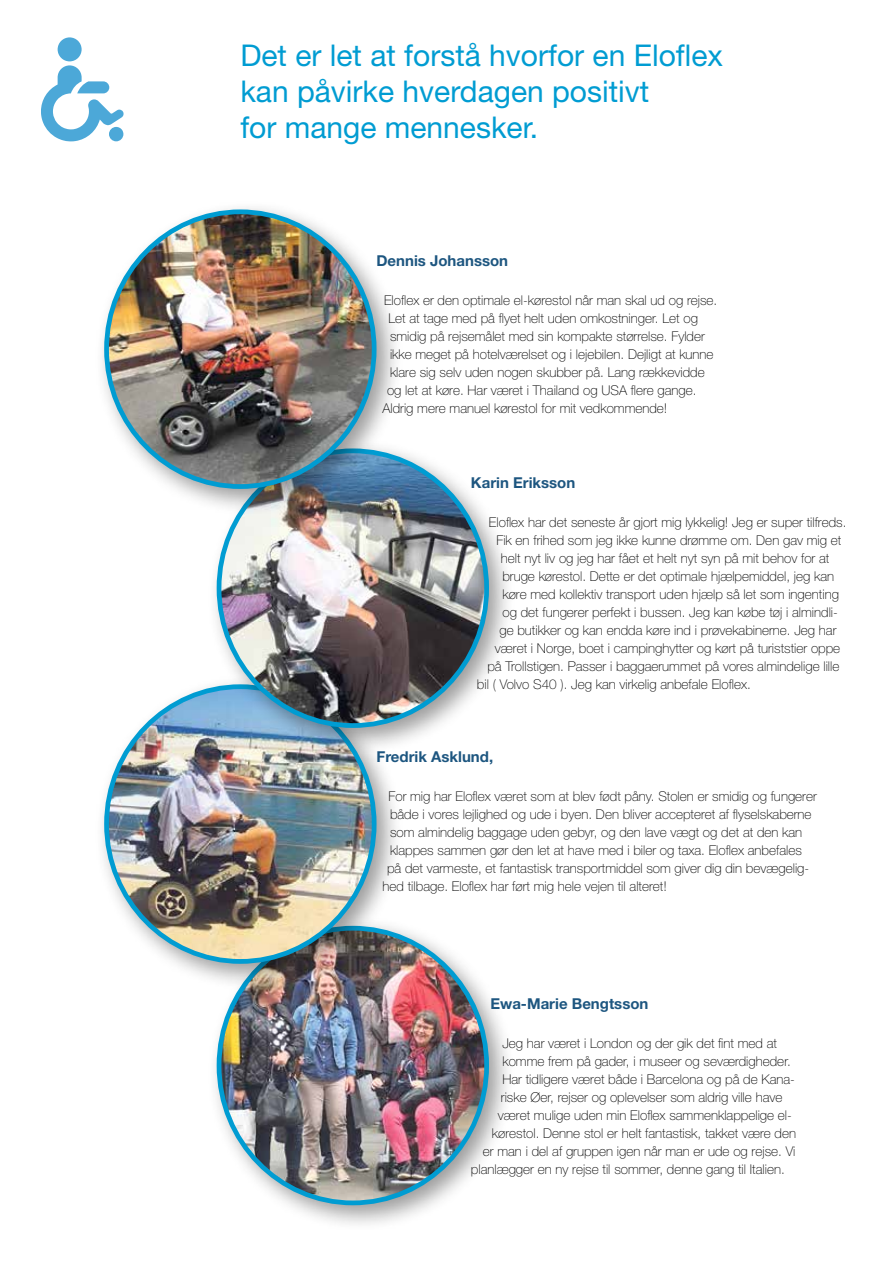
<style>
.page{position:relative;width:893px;height:1263px;background:#fff}
.page>*{position:absolute;margin:0;border:0;box-sizing:border-box;transform-origin:0 0}
.t1{font:30px/36px "Helvetica Neue";color:#009cd2}
.t2{font:700 15px "Helvetica Neue";color:#1d5680}
.t3{font:100 13.5px "Helvetica Neue";color:#000}
</style>
<div class="page">
<div style="left:207px;top:916px;width:309px;height:316px;background:#000;opacity:.39"></div>
<img style="left:219px;top:928px;width:268px;height:275px">
<div style="left:94px;top:674px;width:309px;height:317px;background:#000;opacity:.39"></div>
<img style="left:107px;top:687px;width:267px;height:274px">
<hr style="left:0;top:419px;width:1px;height:147px;background:#009cd2">
<div style="left:58px;top:37px;width:24px;height:24px;background:#4ca8d8;border-radius:50%"></div>
<svg style="left:41px;top:65px;width:83px;height:76px"></svg>
<div style="left:207px;top:438px;width:309px;height:317px;background:#000;opacity:.39"></div>
<img style="left:219px;top:451px;width:268px;height:274px">
<div style="left:94px;top:199px;width:309px;height:317px;background:#000;opacity:.39"></div>
<img style="left:107px;top:212px;width:267px;height:274px">
<h1 class="t1" style="left:240px;top:37px;width:484px">Det er let at forstå hvorfor en Eloflex kan påvirke hverdagen positivt<br>for mange mennesker.</h1>
<p class="t2" style="left:376px;top:251px;width:133px">Dennis Johansson</p>
<p class="t3" style="left:384px;top:292px;width:335px">Eloflex er den optimale el-kørestol når man skal ud og rejse.</p>
<p class="t3" style="left:388px;top:310px;width:311px">Let at tage med på flyet helt uden omkostninger. Let og</p>
<p class="t3" style="left:390px;top:328px;width:316px">smidig på rejsemålet med sin kompakte størrelse. Fylder</p>
<p class="t3" style="left:390px;top:346px;width:325px">ikke meget på hotelværelset og i lejebilen. Dejligt at kunne</p>
<p class="t3" style="left:390px;top:364px;width:316px">klare sig selv uden nogen skubber på. Lang rækkevidde</p>
<p class="t3" style="left:387px;top:382px;width:311px">og let at køre. Har været i Thailand og USA flere gange.</p>
<p class="t3" style="left:382px;top:400px;width:286px">Aldrig mere manuel kørestol for mit vedkommende!</p>
<p class="t2" style="left:471px;top:474px;width:106px">Karin Eriksson</p>
<p class="t3" style="left:489px;top:515px;width:359px">Eloflex har det seneste år gjort mig lykkelig! Jeg er super tilfreds.</p>
<p class="t3" style="left:496px;top:533px;width:346px">Fik en frihed som jeg ikke kunne drømme om. Den gav mig et</p>
<p class="t3" style="left:501px;top:551px;width:330px">helt nyt liv og jeg har fået et helt nyt syn på mit behov for at</p>
<p class="t3" style="left:502px;top:569px;width:333px">bruge kørestol. Dette er det optimale hjælpemiddel, jeg kan</p>
<p class="t3" style="left:502px;top:587px;width:338px">køre med kollektiv transport uden hjælp så let som ingenting</p>
<p class="t3" style="left:502px;top:605px;width:337px">og det fungerer perfekt i bussen. Jeg kan købe tøj i almindli-</p>
<p class="t3" style="left:499px;top:623px;width:338px">ge butikker og kan endda køre ind i prøvekabinerne. Jeg har</p>
<p class="t3" style="left:495px;top:641px;width:347px">været i Norge, boet i campinghytter og kørt på turiststier oppe</p>
<p class="t3" style="left:487px;top:659px;width:354px">på Trollstigen. Passer i baggaerummet på vores almindelige lille</p>
<p class="t3" style="left:477px;top:677px;width:275px">bil ( Volvo S40 ). Jeg kan virkelig anbefale Eloflex.</p>
<p class="t2" style="left:376px;top:747px;width:118px">Fredrik Asklund,</p>
<p class="t3" style="left:388px;top:788px;width:430px">For mig har Eloflex været som at blev født påny. Stolen er smidig og fungerer</p>
<p class="t3" style="left:390px;top:806px;width:423px">både i vores lejlighed og ude i byen. Den bliver accepteret af flyselskaberne</p>
<p class="t3" style="left:390px;top:824px;width:414px">som almindelig baggage uden gebyr, og den lave vægt og det at den kan</p>
<p class="t3" style="left:390px;top:842px;width:413px">klappes sammen gør den let at have med i biler og taxa. Eloflex anbefales</p>
<p class="t3" style="left:387px;top:860px;width:424px">på det varmeste, et fantastisk transportmiddel som giver dig din bevægelig-</p>
<p class="t3" style="left:382px;top:878px;width:286px">hed tilbage. Eloflex har ført mig hele vejen til alteret!</p>
<p class="t2" style="left:490px;top:994px;width:160px">Ewa-Marie Bengtsson</p>
<p class="t3" style="left:502px;top:1036px;width:276px">Jeg har været i London og der gik det fint med at</p>
<p class="t3" style="left:502px;top:1054px;width:290px">komme frem på gader, i museer og seværdigheder.</p>
<p class="t3" style="left:502px;top:1072px;width:294px">Har tidligere været både i Barcelona og på de Kana-</p>
<p class="t3" style="left:501px;top:1090px;width:283px">riske Øer, rejser og oplevelser som aldrig ville have</p>
<p class="t3" style="left:498px;top:1108px;width:296px">været mulige uden min Eloflex sammenklappelige el-</p>
<p class="t3" style="left:492px;top:1125px;width:306px">kørestol. Denne stol er helt fantastisk, takket være den</p>
<p class="t3" style="left:483px;top:1143px;width:314px">er man i del af gruppen igen når man er ude og rejse. Vi</p>
<p class="t3" style="left:471px;top:1161px;width:315px">planlægger en ny rejse til sommer, denne gang til Italien.</p>
</div>
